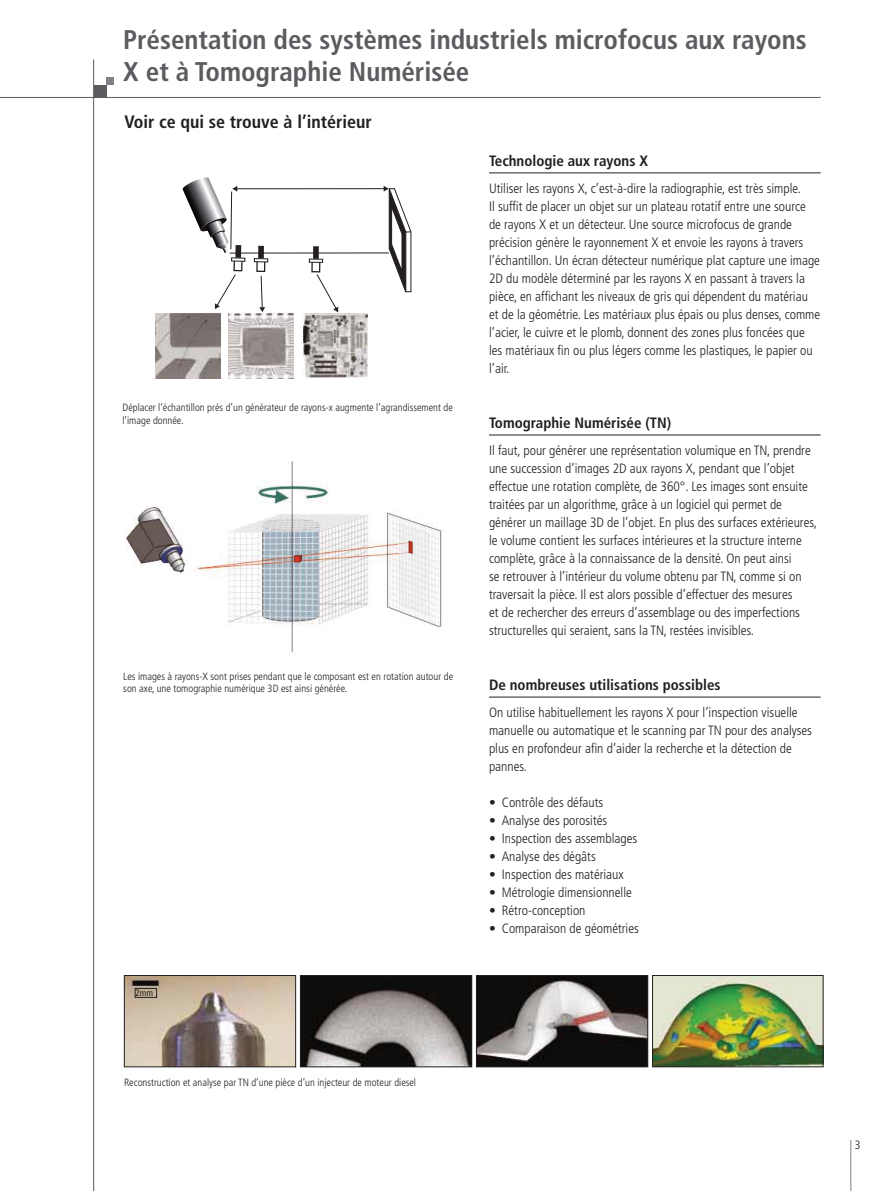
<style>
.page{position:relative;width:893px;height:1191px;background:#fff}
.page>*{position:absolute;margin:0;border:0;box-sizing:border-box;transform-origin:0 0}
.t1{font:700 condensed 27px/32.4px "Frutiger LT Std";color:#5d5b60}
.t2{font:700 condensed 18px "Frutiger LT Std";color:#231f20}
.t3{font:700 condensed 15px "Frutiger LT Std";color:#231f20}
.t4{font:300 condensed 13.5px/18px "Frutiger LT Std";color:#231f20}
.t5{font:300 condensed 12px "Frutiger LT Std";color:#231f20}
.t6{font:300 condensed 10.5px/12.6px "Frutiger LT Std";color:#231f20}
.t7{font:condensed 9.15px "Frutiger LT Std";color:#231f20}
</style>
<div class="page">
<hr style="left:230px;top:252px;width:159px;height:1px;background:#231f20">
<img style="left:229px;top:313px;width:65px;height:65px">
<img style="left:155px;top:313px;width:65px;height:66px">
<img style="left:303px;top:314px;width:65px;height:65px">
<svg style="left:316px;top:274px;width:22px;height:38px"></svg>
<svg style="left:259px;top:275px;width:6px;height:37px"></svg>
<svg style="left:215px;top:274px;width:21px;height:35px"></svg>
<hr style="left:236px;top:188px;width:148px;height:1px;background:#231f20">
<svg style="left:384px;top:186px;width:27px;height:107px"></svg>
<div style="left:313px;top:246px;width:6px;height:13px;background:#231f20"></div>
<div style="left:311px;top:260px;width:9px;height:12px;border:1px solid #231f20"></div>
<div style="left:309px;top:259px;width:14px;height:4px;border:1px solid #231f20"></div>
<div style="left:258px;top:246px;width:6px;height:12px;background:#231f20"></div>
<div style="left:256px;top:260px;width:9px;height:12px;border:1px solid #231f20"></div>
<div style="left:254px;top:258px;width:14px;height:4px;border:1px solid #231f20"></div>
<div style="left:233px;top:259px;width:10px;height:12px;border:1px solid #231f20"></div>
<div style="left:231px;top:257px;width:14px;height:5px;border:1px solid #231f20"></div>
<svg style="left:182px;top:177px;width:63px;height:84px"></svg>
<img style="left:124px;top:461px;width:319px;height:192px">
<img style="left:302px;top:977px;width:168px;height:88px">
<div style="left:300px;top:975px;width:172px;height:92px;border:1px solid #231f20"></div>
<img style="left:478px;top:977px;width:168px;height:88px">
<div style="left:476px;top:975px;width:172px;height:92px;border:1px solid #231f20"></div>
<img style="left:126px;top:977px;width:168px;height:88px">
<div style="left:124px;top:975px;width:172px;height:92px;border:1px solid #231f20"></div>
<div style="left:135px;top:988px;width:22px;height:9px;border:1px solid #231f20"></div>
<img style="left:654px;top:977px;width:167px;height:88px">
<div style="left:652px;top:975px;width:171px;height:92px;border:1px solid #231f20"></div>
<hr style="left:850px;top:1140px;width:1px;height:51px;background:#818084">
<hr style="left:93px;top:60px;width:1px;height:1131px;background:#5d5b60">
<hr style="left:0;top:97px;width:821px;height:1px;background:#5d5b60">
<div style="left:94px;top:85px;width:12px;height:13px;background:#5d5b60"></div>
<div style="left:106px;top:78px;width:8px;height:7px;background:#818084"></div>
<hr style="left:489px;top:172px;width:332px;height:1px;background:#231f20">
<hr style="left:489px;top:434px;width:332px;height:1px;background:#231f20">
<hr style="left:489px;top:696px;width:332px;height:1px;background:#231f20">
<h1 class="t1" style="left:123px;top:25px;width:685px">Présentation des systèmes industriels microfocus aux rayons<br>X et à Tomographie Numérisée</h1>
<h2 class="t2" style="left:124px;top:114px;width:249px">Voir ce qui se trouve à l’intérieur</h2>
<p class="t6" style="left:122px;top:401px;width:332px">Déplacer l’échantillon prés d’un générateur de rayons-x augmente l’agrandissement de l’image donnée.</p>
<p class="t6" style="left:123px;top:670px;width:331px">Les images à rayons-X sont prises pendant que le composant est en rotation autour de son axe, une tomographie numérique 3D est ainsi générée.</p>
<p class="t7" style="left:135px;top:988px;width:19px">2mm</p>
<p class="t6" style="left:124px;top:1076px;width:294px">Reconstruction et analyse par TN d’une pièce d’un injecteur de moteur diesel</p>
<p class="t3" style="left:489px;top:154px;width:160px">Technologie aux rayons X</p>
<p class="t4" style="left:489px;top:180px;width:333px">Utiliser les rayons X, c’est-à-dire la radiographie, est très simple.<br>Il suffit de placer un objet sur un plateau rotatif entre une source de rayons X et un détecteur. Une source microfocus de grande précision génère le rayonnement X et envoie les rayons à travers l’échantillon. Un écran détecteur numérique plat capture une image 2D du modèle déterminé par les rayons X en passant à travers la pièce, en affichant les niveaux de gris qui dépendent du matériau et de la géométrie. Les matériaux plus épais ou plus denses, comme l’acier, le cuivre et le plomb, donnent des zones plus foncées que les matériaux fin ou plus légers comme les plastiques, le papier ou l’air.</p>
<p class="t3" style="left:489px;top:416px;width:184px">Tomographie Numérisée (TN)</p>
<p class="t4" style="left:489px;top:442px;width:329px">Il faut, pour générer une représentation volumique en TN, prendre une succession d’images 2D aux rayons X, pendant que l’objet effectue une rotation complète, de 360°. Les images sont ensuite traitées par un algorithme, grâce à un logiciel qui permet de générer un maillage 3D de l’objet. En plus des surfaces extérieures, le volume contient les surfaces intérieures et la structure interne complète, grâce à la connaissance de la densité. On peut ainsi<br>se retrouver à l’intérieur du volume obtenu par TN, comme si on traversait la pièce. Il est alors possible d’effectuer des mesures<br>et de rechercher des erreurs d’assemblage ou des imperfections structurelles qui seraient, sans la TN, restées invisibles.</p>
<p class="t3" style="left:489px;top:678px;width:233px">De nombreuses utilisations possibles</p>
<p class="t4" style="left:489px;top:704px;width:324px">On utilise habituellement les rayons X pour l’inspection visuelle manuelle ou automatique et le scanning par TN pour des analyses plus en profondeur afin d’aider la recherche et la détection de pannes.</p>
<p class="t4" style="left:489px;top:794px;width:116px">• Contrôle des défauts</p>
<p class="t4" style="left:489px;top:812px;width:120px">• Analyse des porosités</p>
<p class="t4" style="left:489px;top:830px;width:150px">• Inspection des assemblages</p>
<p class="t4" style="left:489px;top:848px;width:108px">• Analyse des dégâts</p>
<p class="t4" style="left:489px;top:866px;width:136px">• Inspection des matériaux</p>
<p class="t4" style="left:489px;top:884px;width:144px">• Métrologie dimensionnelle</p>
<p class="t4" style="left:489px;top:902px;width:98px">• Rétro-conception</p>
<p class="t4" style="left:489px;top:920px;width:151px">• Comparaison de géométries</p>
<p class="t5" style="left:855px;top:1139px;width:7px">3</p>
</div>
